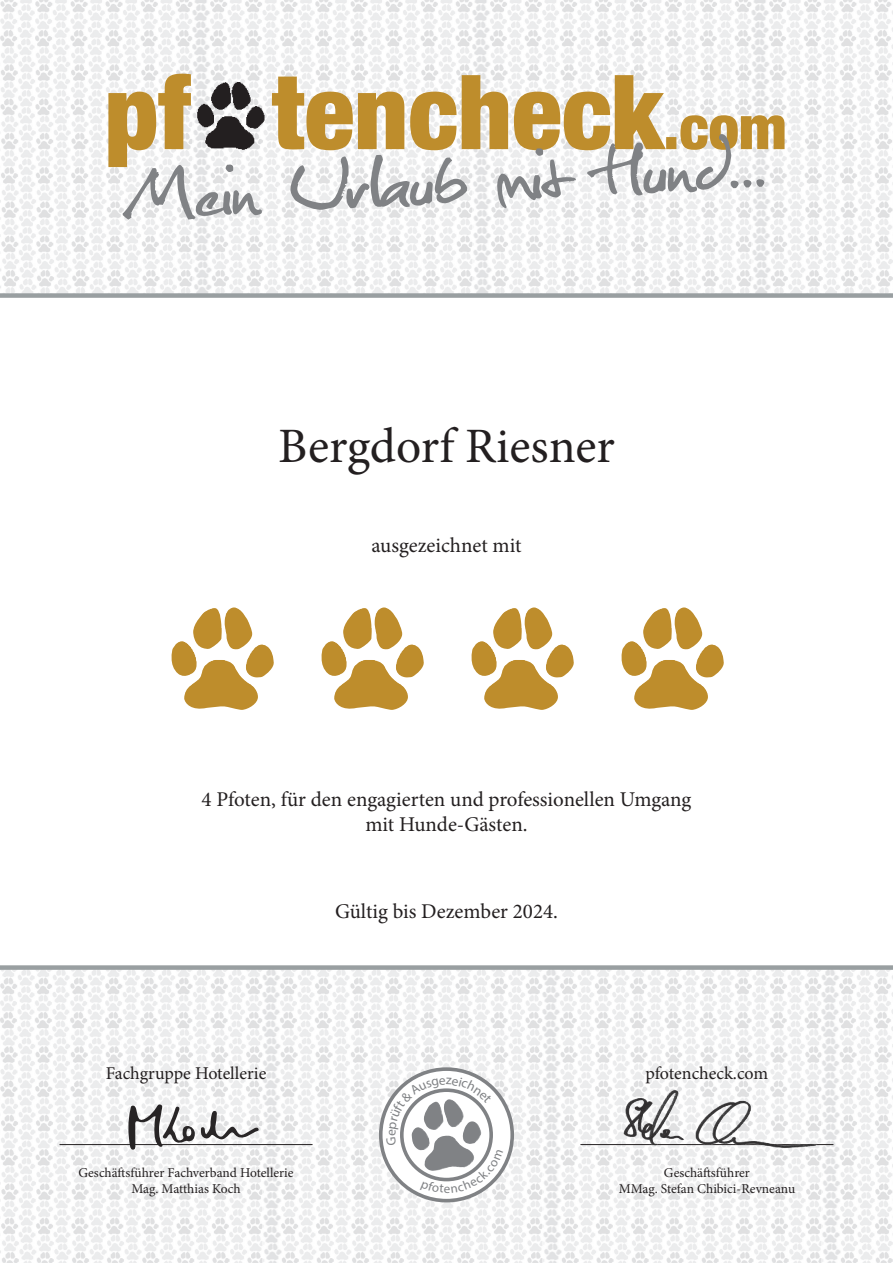
<style>
.page{position:relative;width:893px;height:1263px;background:#fff}
.page>*{position:absolute;margin:0;border:0;box-sizing:border-box;transform-origin:0 0}
.t1{font:49.5px "Minion Pro";color:#231f20}
.t2{font:21px/25.2px "Minion Pro";color:#231f20;text-align:center}
.t3{font:18px "Minion Pro";letter-spacing:-.005em;color:#231f20}
.t4{font:13.5px/16.2px "Minion Pro";color:#231f20;text-align:center}
.t5{font:12.75px "Myriad Pro";color:#808285}
</style>
<div class="page">
<img style="left:0;top:970px;width:263px;height:293px">
<img style="left:263px;top:970px;width:279px;height:293px">
<img style="left:542px;top:970px;width:280px;height:293px">
<img style="left:822px;top:970px;width:71px;height:293px">
<img style="left:0;top:0;width:193px;height:293px">
<img style="left:193px;top:0;width:279px;height:293px">
<img style="left:472px;top:0;width:280px;height:293px">
<img style="left:752px;top:0;width:141px;height:293px">
<svg style="left:108px;top:74px;width:558px;height:93px"></svg>
<svg style="left:666px;top:115px;width:118px;height:35px"></svg>
<img style="left:195px;top:83px;width:70px;height:51px">
<svg style="left:123px;top:134px;width:641px;height:86px"></svg>
<div style="left:0;top:293px;width:893px;height:5px;background:#999fa1"></div>
<div style="left:0;top:965px;width:893px;height:5px;background:#999fa1"></div>
<hr style="left:60px;top:1144px;width:253px;height:1px;background:#231f20">
<hr style="left:580px;top:1144px;width:253px;height:1px;background:#231f20">
<img style="left:609px;top:1085px;width:211px;height:74px">
<svg style="left:381px;top:1069px;width:131px;height:131px"></svg>
<div style="left:379px;top:1067px;width:135px;height:135px;border:4px solid #808285;border-radius:50%"></div>
<svg style="left:128px;top:1104px;width:131px;height:46px"></svg>
<img style="left:171px;top:607px;width:103px;height:103px">
<img style="left:471px;top:607px;width:103px;height:103px">
<img style="left:321px;top:607px;width:103px;height:103px">
<img style="left:621px;top:607px;width:103px;height:103px">
<svg style="left:386px;top:1077px;width:117px;height:116px"></svg>
<h1 class="t1" style="left:278px;top:413px;width:338px">Bergdorf Riesner</h1>
<p class="t2" style="left:371px;top:533px;width:152px">ausgezeichnet mit</p>
<p class="t2" style="left:202px;top:786px;width:491px">4 Pfoten, für den engagierten und professionellen Umgang mit Hunde-Gästen.</p>
<p class="t2" style="left:335px;top:898px;width:224px">Gültig bis Dezember 2024.</p>
<p class="t3" style="left:106px;top:1061px;width:162px">Fachgruppe Hotellerie</p>
<p class="t4" style="left:78px;top:1164px;width:217px">Geschäftsführer Fachverband Hotellerie<br>Mag. Matthias Koch</p>
<p class="t5" style="left:444px;top:1181px;width:8px">e</p>
<p class="t3" style="left:645px;top:1061px;width:124px">pfotencheck.com</p>
<p class="t4" style="left:619px;top:1164px;width:178px">Geschäftsführer<br>MMag. Stefan Chibici-Revneanu</p>
</div>
